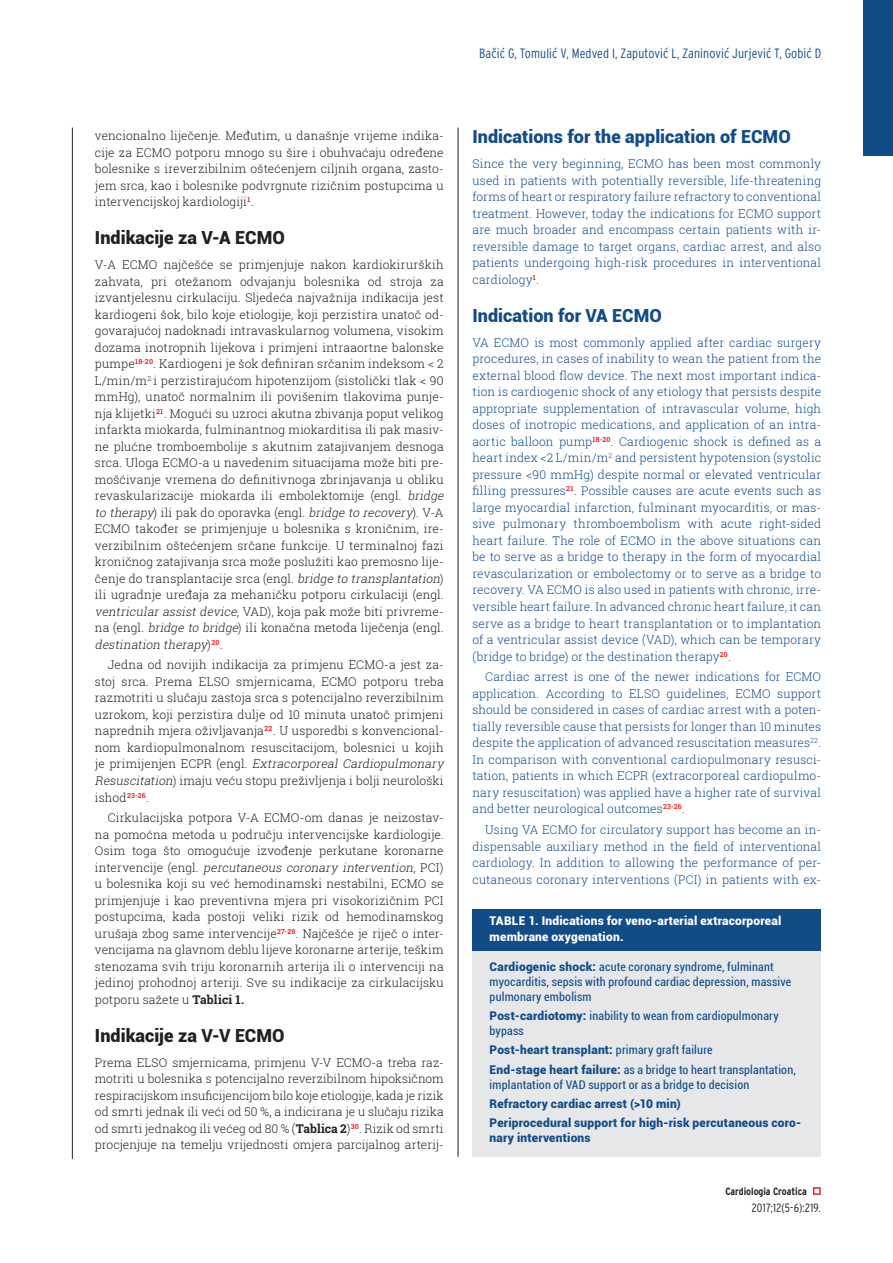
<style>
.page{position:relative;width:893px;height:1263px;background:#fff}
.page>*{position:absolute;margin:0;border:0;box-sizing:border-box;transform-origin:0 0}
.t1{font:900 18px "Roboto";color:#124c87}
.t2{font:900 18px "Roboto";color:#231f20}
.t3{font:300 condensed 13.5px "Interstate";letter-spacing:.01em;color:#124c87}
.t4{font:300 12px/16.5px "Roboto Slab";letter-spacing:.01em;color:#231f20;text-align:justify}
.t5{font:300 12px/16.5px "Roboto Slab";letter-spacing:.01em;color:#124c87;text-align:justify}
.t6{font:condensed 12px/15px "Roboto";letter-spacing:.015em;color:#124c87}
.t7{font:900 12px/19.2px "Roboto";letter-spacing:.02em;color:#124c87}
.t8{font:900 12px/16.5px "Roboto";letter-spacing:.02em;color:#fff}
.t9{font:300 condensed 12px "Interstate";letter-spacing:.02em;color:#231f20}
.t10{font:700 condensed 10.5px "Interstate";color:#231f20}
.s1{font-style:italic}
.s2{font-weight:700}
.s3{font-weight:900;font-stretch:normal}
</style>
<div class="page">
<div style="left:813px;top:1187px;width:8px;height:8px;border:2px solid #ee2629"></div>
<div style="left:863px;top:0;width:30px;height:155px;background:#124c87"></div>
<hr style="left:72px;top:128px;width:1px;height:1031px;background:#231f20">
<hr style="left:458px;top:128px;width:1px;height:1029px;background:#231f20">
<div style="left:472px;top:909px;width:349px;height:248px;background:#e6e7e9"></div>
<div style="left:472px;top:909px;width:349px;height:42px;background:#124c87"></div>
<p class="t4" style="left:95px;top:127px;width:350px">vencionalno liječenje. Međutim, u današnje vrijeme indika&shy;cije za ECMO potporu mnogo su šire i obuhvaćaju određene bolesnike s ireverzibilnim oštećenjem ciljnih organa, zasto&shy;jem srca, kao i bolesnike podvrgnute rizičnim postupcima u intervencijskoj kardiologiji<sup>1</sup>.</p>
<h1 class="t2" style="left:95px;top:225px;width:191px">Indikacije za V-A ECMO</h1>
<p class="t4" style="left:95px;top:256px;width:353px;text-align:left">V-A ECMO najčešće se primjenjuje nakon kardiokirurških zahvata, pri otežanom odvajanju bolesnika od stroja za izvantjelesnu cirkulaciju. Sljedeća najvažnija indikacija jest kardiogeni šok, bilo koje etiologije, koji perzistira unatoč od&shy;govarajućoj nadoknadi intravaskularnog volumena, visokim dozama inotropnih lijekova i primjeni intraaortne balonske pumpe<sup>18-20</sup>. Kardiogeni je šok definiran srčanim indeksom &lt; 2<br>L/min/m<sup>2</sup> i perzistirajućom hipotenzijom (sistolički tlak &lt; 90 mmHg), unatoč normalnim ili povišenim tlakovima punje&shy;nja klijetki<sup>21</sup>. Mogući su uzroci akutna zbivanja poput velikog infarkta miokarda, fulminantnog miokarditisa ili pak masiv&shy;ne plućne tromboembolije s akutnim zatajivanjem desnoga srca. Uloga ECMO-a u navedenim situacijama može biti pre&shy;mošćivanje vremena do definitivnoga zbrinjavanja u obliku revaskularizacije miokarda ili embolektomije (engl. <span class="s1">bridge to therapy</span>) i l i p a k d o o p o r avk a (e n g l . <span class="s1">bridge to recovery</span>) . V - A ECMO također se primjenjuje u bolesnika s kroničnim, ire&shy;verzibilnim oštećenjem srčane funkcije. U terminalnoj fazi kroničnog zatajivanja srca može poslužiti kao premosno lije&shy;čenje do transplantacije srca (engl. <span class="s1">bridge to transplantation</span>) ili ugradnje uređaja za mehaničku potporu cirkulaciji (engl. <span class="s1">ventricular assist device</span>, VAD), koja pak može biti privreme&shy;na (engl. <span class="s1">bridge to bridge</span>) ili konačna metoda liječenja (engl. <span class="s1">destination therapy</span>) <sup>2</sup> <sup>0</sup> .</p>
<p class="t4" style="left:95px;top:656px;width:353px;text-align:left;text-indent:13px">Jedna od novijih indikacija za primjenu ECMO-a jest za&shy;stoj srca. Prema ELSO smjernicama, ECMO potporu treba razmotriti u slučaju zastoja srca s potencijalno reverzibilnim uzrokom, koji perzistira dulje od 10 minuta unatoč primjeni naprednih mjera oživljavanja<sup>22</sup>. U usporedbi s konvencional&shy;nom kardiopulmonalnom resuscitacijom, bolesnici u kojih j e p r i m ij e nj e n E C P R (e n g l . <span class="s1">Extracorporeal Cardiopulmonary Resuscitation</span>) imaju veću stopu preživljenja i bolji neurološki ishod<sup>23-26</sup>.</p>
<p class="t4" style="left:95px;top:809px;width:350px;text-indent:13px">Cirkulacijska potpora V-A ECMO-om danas je neizostav&shy;na pomoćna metoda u području intervencijske kardiologije.<br>Osim toga što omogućuje izvođenje perkutane koronarne i n t e r v e n c ij e (e n g l . <span class="s1">percutaneous coronary intervention</span>, P C I ) u bolesnika koji su već hemodinamski nestabilni, ECMO se primjenjuje i kao preventivna mjera pri visokorizičnim PCI postupcima, kada postoji veliki rizik od hemodinamskog urušaja zbog same intervencije<sup>27-29</sup>. Najčešće je riječ o inter&shy;vencijama na glavnom deblu lijeve koronarne arterije, teškim stenozama svih triju koronarnih arterija ili o intervenciji na jedinoj prohodnoj arteriji. Sve su indikacije za cirkulacijsku potporu sažete u <span class="s2">Tablici 1.</span></p>
<h1 class="t2" style="left:95px;top:1023px;width:191px">Indikacije za V-V ECMO</h1>
<p class="t4" style="left:95px;top:1054px;width:350px">Prema ELSO smjernicama, primjenu V-V ECMO-a treba raz&shy;motriti u bolesnika s potencijalno reverzibilnom hipoksičnom respiracijskom insuficijencijom bilo koje etiologije, kada je rizik od smrti jednak ili veći od 50 %, a indicirana je u slučaju rizika od smrti jednakog ili većeg od 80 % (<span class="s2">Tablica 2</span>)<sup>30</sup>. Rizik od smrti procjenjuje na temelju vrijednosti omjera parcijalnog arterij-</p>
<p class="t3" style="left:479px;top:46px;width:343px">Bačić G, Tomulić V, Medved I, Zaputović L, Zaninović Jurjević T, Gobić D</p>
<h1 class="t1" style="left:472px;top:124px;width:320px">Indications for the application of ECMO</h1>
<p class="t5" style="left:472px;top:156px;width:350px">Since the very beginning, ECMO has been most commonly used in patients with potentially reversible, life-threatening forms of heart or respiratory failure refractory to conventional treatment. However, today the indications for ECMO support are much broader and encompass certain patients with ir&shy;reversible damage to target organs, cardiac arrest, and also patients undergoing high-risk procedures in interventional cardiology<sup>1</sup>.</p>
<h1 class="t1" style="left:472px;top:303px;width:191px">Indication for VA ECMO</h1>
<p class="t5" style="left:472px;top:334px;width:350px">VA ECMO is most commonly applied after cardiac surgery procedures, in cases of inability to wean the patient from the external blood flow device. The next most important indica&shy;tion is cardiogenic shock of any etiology that persists despite appropriate supplementation of intravascular volume, high doses of inotropic medications, and application of an intra&shy;aortic balloon pump<sup>18-20</sup>. Cardiogenic shock is defined as a heart index &lt;2 L/min/m<sup>2</sup> and persistent hypotension (systolic pressure &lt;90 mmHg) despite normal or elevated ventricular filling pressures<sup>21</sup>. Possible causes are acute events such as large myocardial infarction, fulminant myocarditis, or mas&shy;sive pulmonary thromboembolism with acute right-sided heart failure. The role of ECMO in the above situations can be to serve as a bridge to therapy in the form of myocardial revascularization or embolectomy or to serve as a bridge to recovery. VA ECMO is also used in patients with chronic, irre&shy;versible heart failure. In advanced chronic heart failure, it can serve as a bridge to heart transplantation or to implantation of a ventricular assist device (VAD), which can be temporary (bridge to bridge) or the destination therapy<sup>20</sup>.</p>
<p class="t5" style="left:472px;top:668px;width:350px;text-indent:13px">Cardiac arrest is one of the newer indications for ECMO application. According to ELSO guidelines, ECMO support should be considered in cases of cardiac arrest with a poten&shy;tially reversible cause that persists for longer than 10 minutes despite the application of advanced resuscitation measures<sup>22</sup>.<br>In comparison with conventional cardiopulmonary resusci&shy;tation, patients in which ECPR (extracorporeal cardiopulmo&shy;nary resuscitation) was applied have a higher rate of survival and better neurological outcomes<sup>23-26</sup>.</p>
<p class="t5" style="left:472px;top:821px;width:350px;text-indent:13px">Using VA ECMO for circulatory support has become an in&shy;dispensable auxiliary method in the field of interventional cardiology. In addition to allowing the performance of per&shy;cutaneous coronary interventions (PCI) in patients with ex-</p>
<p class="t8" style="left:490px;top:912px;width:293px">TABLE 1. Indications for veno-arterial extracorporeal membrane oxygenation.</p>
<p class="t6" style="left:490px;top:959px;width:303px"><span class="s3">Cardiogenic shock:</span> acute coronary syndrome, fulminant myocarditis, sepsis with profound cardiac depression, massive pulmonary embolism</p>
<p class="t6" style="left:490px;top:1008px;width:291px"><span class="s3">Post-cardiotomy:</span> inability to wean from cardiopulmonary bypass</p>
<p class="t6" style="left:490px;top:1040px;width:308px;line-height:19.2px"><span class="s3">Post-heart transplant:</span> primary graft failure<br><span class="s3">End-stage heart failure:</span> as a bridge to heart transplantation,</p>
<p class="t6" style="left:490px;top:1076px;width:261px">implantation of VAD support or as a bridge to decision</p>
<p class="t7" style="left:490px;top:1093px;width:313px">Refractory cardiac arrest (&gt;10 min)<br>Periprocedural support for high-risk percutaneous coro-</p>
<p class="t7" style="left:490px;top:1128px;width:103px">nary interventions</p>
<p class="t10" style="left:725px;top:1185px;width:83px">Cardiologia Croatica</p>
<p class="t9" style="left:752px;top:1201px;width:70px">2017;12(5-6):219.</p>
</div>
